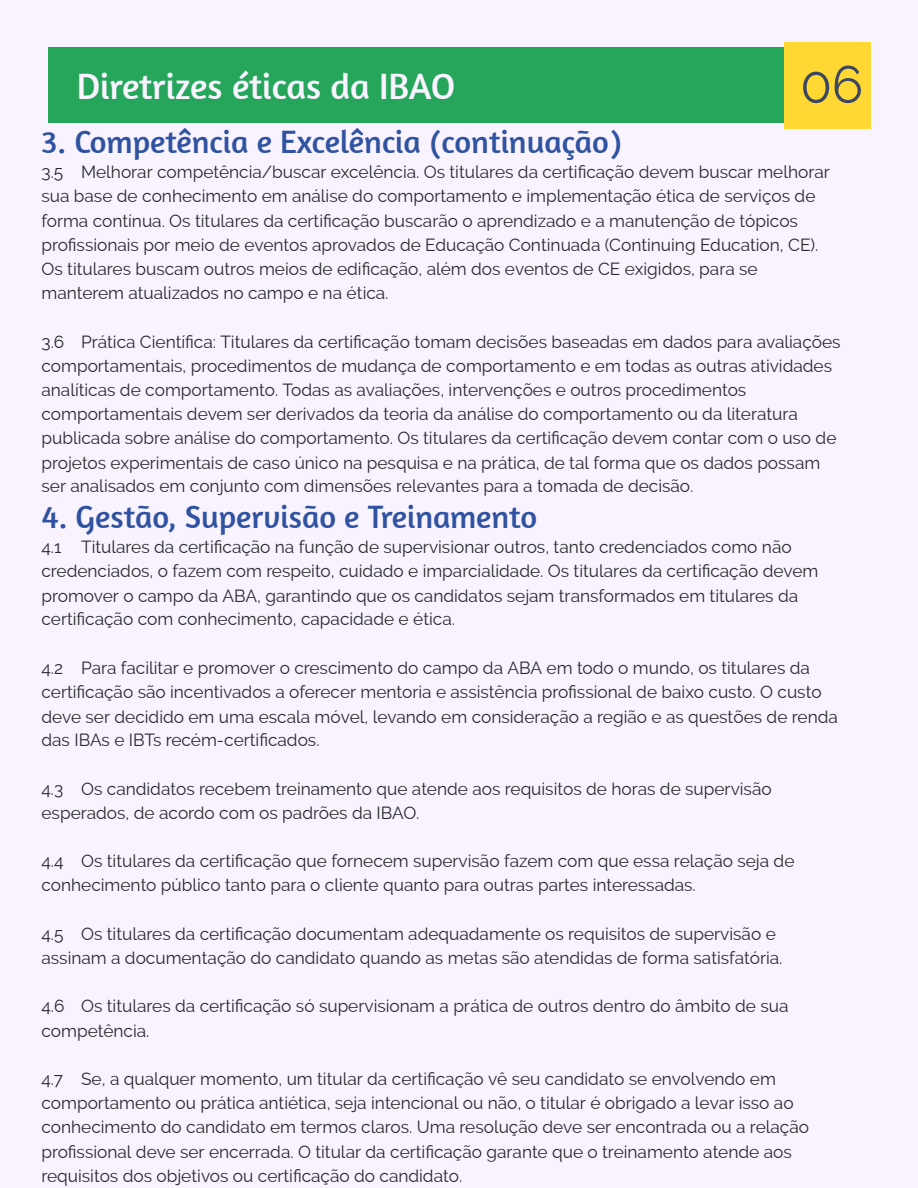
<style>
.page{position:relative;width:918px;height:1188px;background:#f9f3ff}
.page>*{position:absolute;margin:0;border:0;box-sizing:border-box;transform-origin:0 0}
.t1{font:51.9px "Raleway";color:#3c4863}
.t2{font:36.75px "Amaranth";color:#f9f3ff}
.t3{font:32.4px "Amaranth";color:#3053a1}
.t4{font:17.25px/24.2px "Raleway";color:#292929}
</style>
<div class="page">
<div style="left:49px;top:48px;width:820px;height:75px;background:#26a65b"></div>
<div style="left:784px;top:42px;width:86px;height:87px;background:#ffd833"></div>
<h2 class="t2" style="left:77px;top:65px;width:380px">Diretrizes éticas da IBAO</h2>
<h1 class="t1" style="left:800px;top:54px;width:64px">06</h1>
<h3 class="t3" style="left:41px;top:123px;width:582px">3. Competência e Excelência (continuação)</h3>
<p class="t4" style="left:42px;top:160px;width:790px">3.5 Melhorar competência/buscar excelência. Os titulares da certificação devem buscar melhorar sua base de conhecimento em análise do comportamento e implementação ética de serviços de forma contínua. Os titulares da certificação buscarão o aprendizado e a manutenção de tópicos profissionais por meio de eventos aprovados de Educação Continuada (Continuing Education, CE).<br>Os titulares buscam outros meios de edificação, além dos eventos de CE exigidos, para se manterem atualizados no campo e na ética.</p>
<p class="t4" style="left:42px;top:330px;width:801px">3.6 Prática Científica: Titulares da certificação tomam decisões baseadas em dados para avaliações comportamentais, procedimentos de mudança de comportamento e em todas as outras atividades analíticas de comportamento. Todas as avaliações, intervenções e outros procedimentos comportamentais devem ser derivados da teoria da análise do comportamento ou da literatura publicada sobre análise do comportamento. Os titulares da certificação devem contar com o uso de projetos experimentais de caso único na pesquisa e na prática, de tal forma que os dados possam ser analisados em conjunto com dimensões relevantes para a tomada de decisão.</p>
<h3 class="t3" style="left:42px;top:498px;width:497px">4. Gestão, Supervisão e Treinamento</h3>
<p class="t4" style="left:42px;top:535px;width:779px">4.1 Titulares da certificação na função de supervisionar outros, tanto credenciados como não credenciados, o fazem com respeito, cuidado e imparcialidade. Os titulares da certificação devem promover o campo da ABA, garantindo que os candidatos sejam transformados em titulares da certificação com conhecimento, capacidade e ética.</p>
<p class="t4" style="left:42px;top:656px;width:798px">4.2 Para facilitar e promover o crescimento do campo da ABA em todo o mundo, os titulares da certificação são incentivados a oferecer mentoria e assistência profissional de baixo custo. O custo deve ser decidido em uma escala móvel, levando em consideração a região e as questões de renda das IBAs e IBTs recém-certificados.</p>
<p class="t4" style="left:42px;top:777px;width:732px;line-height:23.7px">4.3 Os candidatos recebem treinamento que atende aos requisitos de horas de supervisão esperados, de acordo com os padrões da IBAO.</p>
<p class="t4" style="left:42px;top:849px;width:754px;line-height:23.7px">4.4 Os titulares da certificação que fornecem supervisão fazem com que essa relação seja de conhecimento público tanto para o cliente quanto para outras partes interessadas.</p>
<p class="t4" style="left:42px;top:921px;width:742px;line-height:24.9px">4.5 Os titulares da certificação documentam adequadamente os requisitos de supervisão e assinam a documentação do candidato quando as metas são atendidas de forma satisfatória.</p>
<p class="t4" style="left:42px;top:994px;width:748px;line-height:24.9px">4.6 Os titulares da certificação só supervisionam a prática de outros dentro do âmbito de sua competência.</p>
<p class="t4" style="left:42px;top:1067px;width:769px">4.7 Se, a qualquer momento, um titular da certificação vê seu candidato se envolvendo em comportamento ou prática antiética, seja intencional ou não, o titular é obrigado a levar isso ao conhecimento do candidato em termos claros. Uma resolução deve ser encontrada ou a relação profissional deve ser encerrada. O titular da certificação garante que o treinamento atende aos requisitos dos objetivos ou certificação do candidato.</p>
</div>
